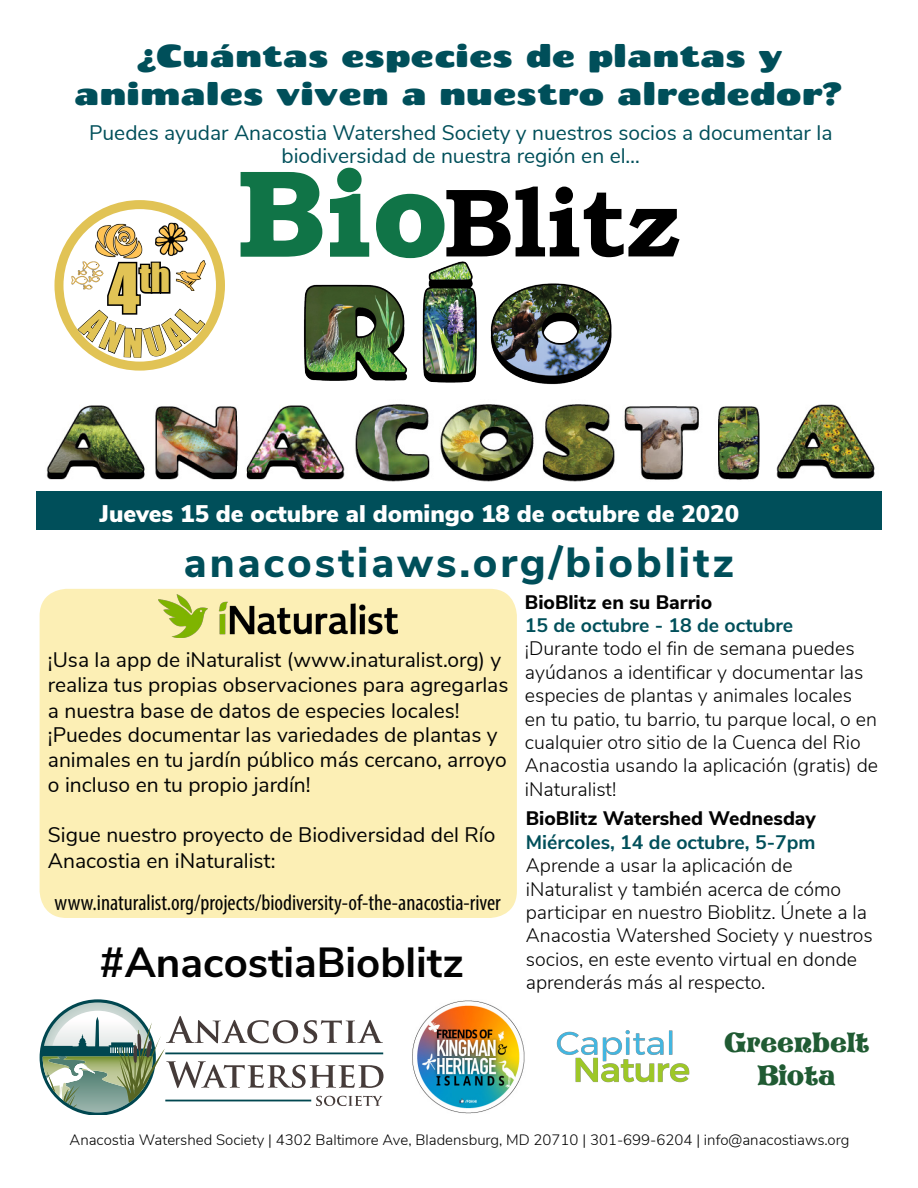
<style>
.page{position:relative;width:918px;height:1188px;background:#fff}
.page>*{position:absolute;margin:0;border:0;box-sizing:border-box;transform-origin:0 0}
.t1{font:700 120px "Bookman Old Style";color:#107447}
.t2{font:700 97.5px "Bookman Old Style";color:#000}
.t3{font:800 42px "Nunito Sans";letter-spacing:.07em;color:#004f5a}
.Pa1{font:700 42px "Nunito Sans";color:#030303}
.t4{font:36.75px "Impact";color:#e1c355}
.t5{font:31.5px/37.8px "Chango";color:#004f5a;text-align:center}
.t6{font:27.45px "Storybook";color:#205b33}
.t7{font:900 24px "Nunito Sans";color:#fff}
.Pa0{font:condensed 22.5px "Myriad Pro";color:#030303}
.Pa1-2{font:21px/24.9px "Nunito Sans";color:#030303}
.t8{font:21px/22.5px "Nunito Sans";color:#004f5a;text-align:center}
.Default{font:300 19.5px/23.4px "Nunito Sans";color:#030303}
.Pa0-2{font:700 19.5px "Nunito Sans";color:#004f5a}
.Pa0-3{font:800 19.5px "Nunito Sans";color:#030303}
.Default-2{font:300 15px "Nunito Sans";color:#030303}
.s1{font-size:63px}
</style>
<div class="page">
<img style="left:556px;top:1030px;width:134px;height:53px">
<svg style="left:40px;top:999px;width:344px;height:116px"></svg>
<img style="left:412px;top:1000px;width:113px;height:114px">
<img style="left:46px;top:404px;width:829px;height:78px">
<svg style="left:240px;top:167px;width:205px;height:92px"></svg>
<div style="left:36px;top:491px;width:846px;height:39px;background:#004f5a"></div>
<div style="left:40px;top:589px;width:477px;height:329px;background:#fcefb5;border-radius:27px"></div>
<img style="left:303px;top:261px;width:309px;height:124px">
<img style="left:159px;top:594px;width:239px;height:44px">
<div style="left:54px;top:200px;width:171px;height:171px;border:9px solid #e1c355;border-radius:50%"></div>
<img style="left:71px;top:276px;width:6px;height:9px">
<img style="left:155px;top:222px;width:33px;height:29px">
<img style="left:95px;top:222px;width:48px;height:29px">
<svg style="left:77px;top:251px;width:129px;height:107px"></svg>
<p class="t5" style="left:74px;top:36px;width:771px">¿Cuántas especies de plantas y animales viven a nuestro alrededor?</p>
<p class="t8" style="left:89px;top:120px;width:745px">Puedes ayudar Anacostia Watershed Society y nuestros socios a documentar la biodiversidad de nuestra región en el…</p>
<p class="t1" style="left:237px;top:127px;width:212px">Bio</p>
<p class="t2" style="left:443px;top:153px;width:239px">Blitz</p>
<p class="t4" style="left:108px;top:249px;width:63px"><span class="s1">4</span>th</p>
<p class="t7" style="left:100px;top:496px;width:641px">Jueves 15 de octubre al domingo 18 de octubre de 2020</p>
<p class="t3" style="left:184px;top:531px;width:552px">anacostiaws.org/bioblitz</p>
<p class="Pa1-2" style="left:48px;top:646px;width:462px">¡Usa la app de iNaturalist (www.inaturalist.org) y realiza tus propias observaciones para agregarlas a nuestra base de datos de especies locales! ¡Puedes documentar las variedades de plantas y animales en tu jardín público más cercano, arroyo o incluso en tu propio jardín!</p>
<p class="Pa1-2" style="left:48px;top:821px;width:449px">Sigue nuestro proyecto de Biodiversidad del Río<br>Anacostia en iNaturalist:</p>
<p class="Pa0" style="left:54px;top:889px;width:448px">www.inaturalist.org/projects/biodiversity-of-the-anacostia-river</p>
<p class="Pa1" style="left:100px;top:931px;width:366px">#AnacostiaBioblitz</p>
<p class="Pa0-3" style="left:525px;top:587px;width:189px">BioBlitz en su Barrio</p>
<p class="Pa0-2" style="left:525px;top:611px;width:270px">15 de octubre - 18 de octubre</p>
<p class="Default" style="left:525px;top:636px;width:355px">¡Durante todo el fin de semana puedes ayúdanos a identificar y documentar las especies de plantas y animales locales en tu patio, tu barrio, tu parque local, o en cualquier otro sitio de la Cuenca del Rio Anacostia usando la aplicación (gratis) de iNaturalist!</p>
<p class="Pa0-3" style="left:526px;top:804px;width:292px">BioBlitz Watershed Wednesday</p>
<p class="Pa0-2" style="left:526px;top:828px;width:291px">Miércoles, 14 de octubre, 5-7pm</p>
<p class="Default" style="left:526px;top:852px;width:348px">Aprende a usar la aplicación de iNaturalist y también acerca de cómo participar en nuestro Bioblitz. Únete a la Anacostia Watershed Society y nuestros socios, en este evento virtual en donde aprenderás más al respecto.</p>
<p class="t6" style="left:724px;top:1027px;width:147px">Greenbelt</p>
<p class="t6" style="left:757px;top:1060px;width:80px">Biota</p>
<p class="Default-2" style="left:70px;top:1128px;width:781px">Anacostia Watershed Society | 4302 Baltimore Ave, Bladensburg, MD 20710 | 301-699-6204 | info@anacostiaws.org</p>
</div>
